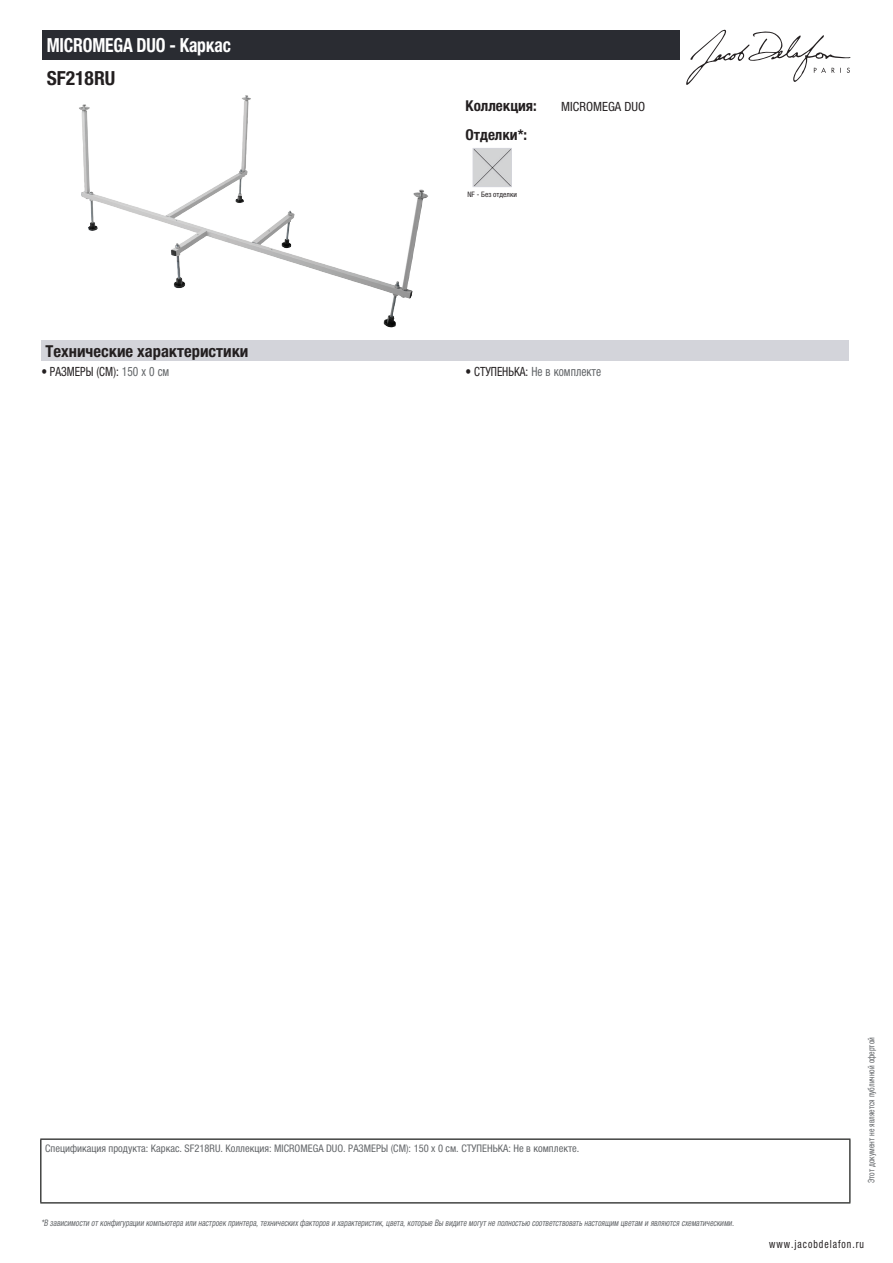
<style>
.page{position:relative;width:893px;height:1263px;background:#fff}
.page>*{position:absolute;margin:0;border:0;box-sizing:border-box;transform-origin:0 0}
.t1{font:700 condensed 19.5px "Helvetica Neue LTCYR";letter-spacing:-.01em;color:#fff;scale:.9 1}
.t2{font:700 condensed 19.5px "Helvetica Neue LTCYR";color:#231f20}
.t3{font:700 condensed 16.5px "Helvetica Neue LTCYR";color:#231f20}
.t4{font:700 condensed 15px "Helvetica Neue LTCYR";color:#231f20}
.t5{font:condensed 12.75px "Helvetica Neue LTCYR";color:#626568;scale:.9 1}
.t6{font:condensed 12.75px "Helvetica Neue LTCYR";color:#231f20;scale:.9 1}
.t7{font:condensed 12.75px "Helvetica Neue LTCYR";color:#231f20}
.t8{font:condensed 11.25px "Helvetica Neue LTCYR";letter-spacing:.1em;color:#231f20;scale:.87 1}
.t9{font:condensed 10.5px "Helvetica Neue LTCYR";color:#626568}
.t10{font:italic condensed 9px "Helvetica Neue LTCYR";color:#626568;scale:.87 1}
.t11{font:condensed 9px "Helvetica Neue LTCYR";color:#626568;scale:.87 1}
.t12{font:condensed 7.5px "Helvetica Neue LTCYR";color:#231f20}
.s1{color:#626568}
.s2{color:#231f20}
</style>
<div class="page">
<svg style="left:686px;top:30px;width:164px;height:55px"></svg>
<img style="left:79px;top:95px;width:168px;height:152px">
<img style="left:475px;top:150px;width:35px;height:35px">
<div style="left:473px;top:148px;width:39px;height:39px;border:1px solid #d3d4da"></div>
<div style="left:41px;top:340px;width:808px;height:22px;background:#d3d4da"></div>
<div style="left:43px;top:30px;width:637px;height:30px;background:#2a2c32"></div>
<hr style="left:40px;top:1138px;width:810px;height:2px;background:#040503">
<hr style="left:40px;top:1140px;width:1px;height:62px;background:#040503">
<hr style="left:849px;top:1140px;width:1px;height:62px;background:#040503">
<hr style="left:40px;top:1202px;width:810px;height:1px;background:#040503">
<h1 class="t1" style="left:47px;top:34px;width:206px">MICROMEGA DUO - Каркас</h1>
<h1 class="t2" style="left:47px;top:67px;width:70px">SF218RU</h1>
<h3 class="t4" style="left:466px;top:97px;width:73px">Коллекция:</h3>
<h3 class="t7" style="left:561px;top:99px;width:85px">MICROMEGA DUO</h3>
<h3 class="t4" style="left:466px;top:126px;width:63px">Отделки*:</h3>
<p class="t12" style="left:467px;top:190px;width:51px">NF - Без отделки</p>
<h2 class="t3" style="left:46px;top:342px;width:204px">Технические характеристики</h2>
<h3 class="t6" style="left:41px;top:364px;width:144px">• РАЗМЕРЫ (СМ): <span class="s1">150 x 0 см</span></h3>
<h3 class="t5" style="left:466px;top:364px;width:152px"><span class="s2">• СТУПЕНЬКА:</span> Не в комплекте</h3>
<p class="t9" style="left:45px;top:1142px;width:536px">Спецификация продукта: Каркас. SF218RU. Коллекция: MICROMEGA DUO. РАЗМЕРЫ (СМ): 150 x 0 см. СТУПЕНЬКА: Не в комплекте.</p>
<p class="t10" style="left:41px;top:1218px;width:800px">*В зависимости отконфигурации компьютера или настроек принтера,техническихфакторов и характеристик,цвета,которые Вы видите могутне полностью соответствоватьнастоящим цветам и являются схематическими.</p>
<p class="t11" style="left:866px;top:1183px;width:169px;rotate:-90deg">Этот документ не является публичной офертой</p>
<p class="t8" style="left:769px;top:1237px;width:110px">www.jacobdelafon.ru</p>
</div>
